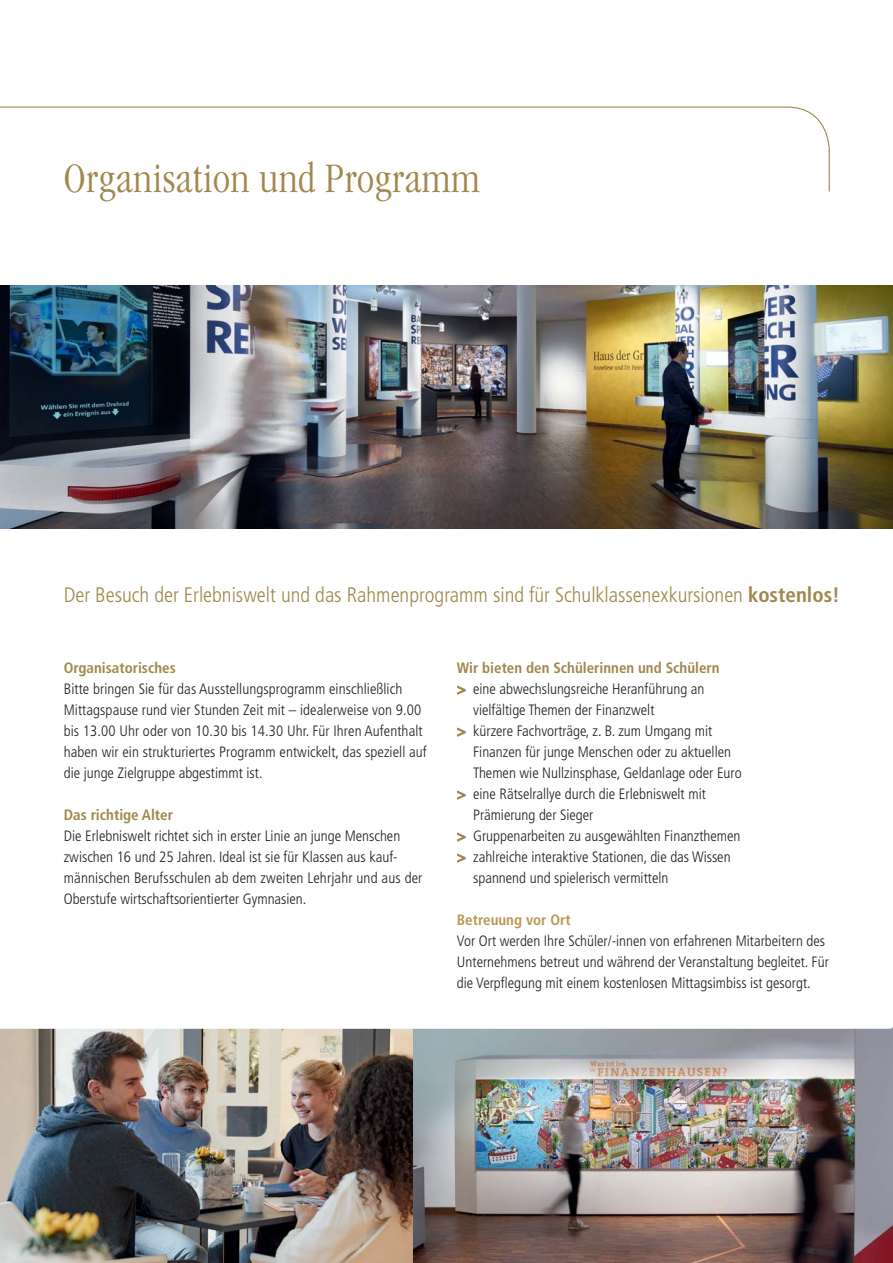
<style>
.page{position:relative;width:893px;height:1263px;background:#fff}
.page>*{position:absolute;margin:0;border:0;box-sizing:border-box;transform-origin:0 0}
.t1{font:300 condensed 43.5px "ITC Garamond Std";letter-spacing:.01em;color:#a0874c}
.t2{font:300 condensed 21px "Frutiger LT Pro";color:#a0874c}
.t3{font:300 condensed 15px/21px "Frutiger LT Pro";color:#231f20}
.t4{font:700 condensed 15px "Frutiger LT Pro";color:#a0874c}
.t5{font:700 condensed 15px "Frutiger LT Pro";color:#ba9753}
.s1{font-weight:700}
.s2{font-weight:700;color:#a0874c}
</style>
<div class="page">
<img style="left:0;top:1029px;width:413px;height:234px">
<img style="left:413px;top:1029px;width:480px;height:234px">
<img style="left:0;top:285px;width:893px;height:243px">
<svg style="left:457px;top:685px;width:9px;height:10px"></svg>
<svg style="left:457px;top:727px;width:9px;height:10px"></svg>
<svg style="left:457px;top:790px;width:9px;height:10px"></svg>
<svg style="left:457px;top:832px;width:9px;height:10px"></svg>
<svg style="left:457px;top:853px;width:9px;height:10px"></svg>
<svg style="left:0;top:106px;width:830px;height:86px"></svg>
<h1 class="t1" style="left:64px;top:160px;width:418px">Organisation und Programm</h1>
<h2 class="t2" style="left:64px;top:587px;width:778px">Der Besuch der Erlebniswelt und das Rahmenprogramm sind für Schulklassenexkursionen <span class="s1">kostenlos!</span></h2>
<p class="t4" style="left:64px;top:662px;width:114px">Organisatorisches</p>
<p class="t3" style="left:64px;top:680px;width:364px">Bitte bringen Sie für das Ausstellungsprogramm einschließlich Mittagspause rund vier Stunden Zeit mit – idealerweise von 9.00 bis 13.00 Uhr oder von 10.30 bis 14.30 Uhr. Für Ihren Aufenthalt haben wir ein strukturiertes Programm entwickelt, das speziell auf die junge Zielgruppe abgestimmt ist.</p>
<p class="t4" style="left:64px;top:809px;width:111px">Das richtige Alter</p>
<p class="t3" style="left:64px;top:827px;width:360px">Die Erlebniswelt richtet sich in erster Linie an junge Menschen zwischen 16 und 25 Jahren. Ideal ist sie für Klassen aus kauf&shy;männischen Berufsschulen ab dem zweiten Lehrjahr und aus der Oberstufe wirtschaftsorientierter Gymnasien.</p>
<p class="t4" style="left:457px;top:662px;width:264px">Wir bieten den Schülerinnen und Schülern</p>
<p class="t3" style="left:457px;top:680px;width:249px"><span class="s2">&gt;</span> eine abwechslungsreiche Heranführung an</p>
<p class="t3" style="left:473px;top:701px;width:183px">vielfältige Themen der Finanzwelt</p>
<p class="t3" style="left:457px;top:722px;width:257px"><span class="s2">&gt;</span> kürzere Fachvorträge, z. B. zum Umgang mit</p>
<p class="t3" style="left:473px;top:743px;width:259px">Finanzen für junge Menschen oder zu aktuellen</p>
<p class="t3" style="left:473px;top:764px;width:270px">Themen wie Nullzinsphase, Geldanlage oder Euro</p>
<p class="t3" style="left:457px;top:785px;width:250px"><span class="s2">&gt;</span> eine Rätselrallye durch die Erlebniswelt mit</p>
<p class="t3" style="left:473px;top:806px;width:122px">Prämierung der Sieger</p>
<p class="t3" style="left:457px;top:827px;width:285px"><span class="s2">&gt;</span> Gruppenarbeiten zu ausgewählten Finanzthemen</p>
<p class="t3" style="left:457px;top:848px;width:275px"><span class="s2">&gt;</span> zahlreiche interaktive Stationen, die das Wissen</p>
<p class="t3" style="left:473px;top:869px;width:197px">spannend und spielerisch vermitteln</p>
<p class="t5" style="left:457px;top:914px;width:115px">Betreuung vor Ort</p>
<p class="t3" style="left:457px;top:932px;width:373px">Vor Ort werden Ihre Schüler/-innen von erfahrenen Mitarbeitern des<br>Unternehmens betreut und während der Veranstaltung begleitet. Für die Verpflegung mit einem kostenlosen Mittagsimbiss ist gesorgt.</p>
</div>
